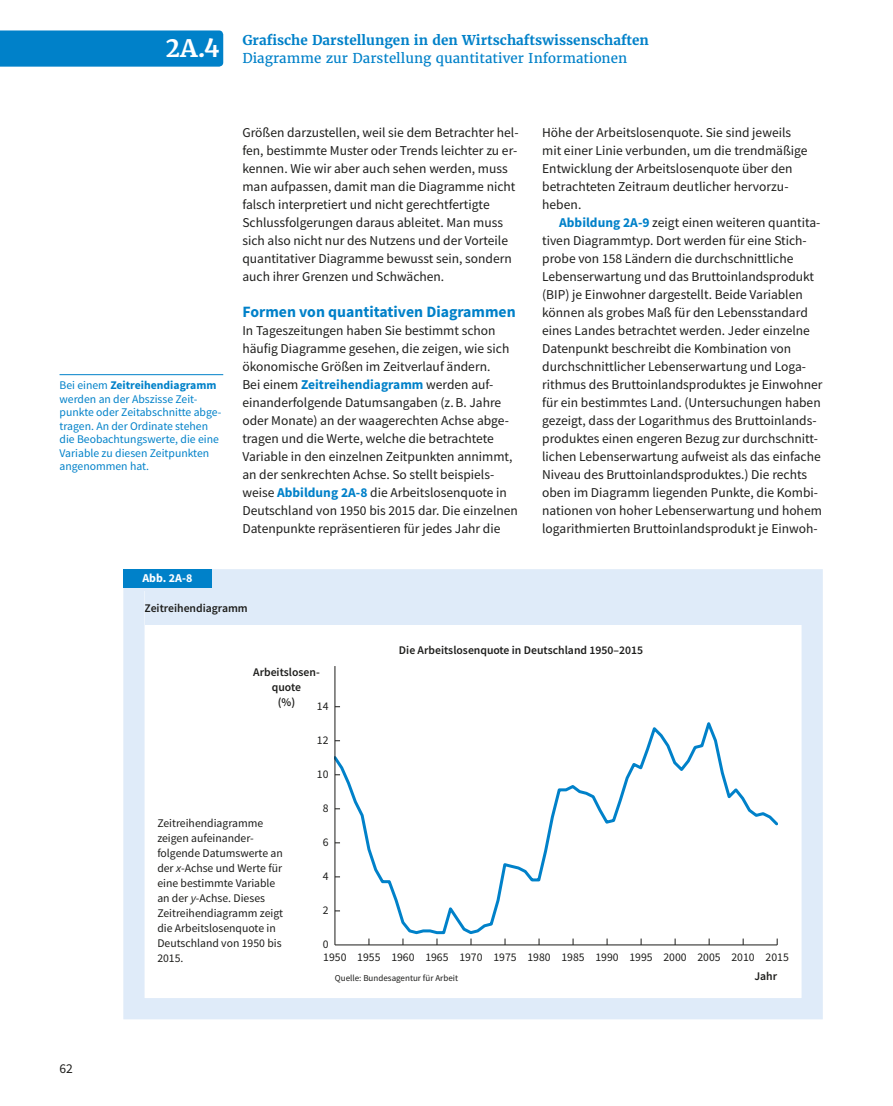
<style>
.page{position:relative;width:893px;height:1106px;background:#fff}
.page>*{position:absolute;margin:0;border:0;box-sizing:border-box;transform-origin:0 0}
.t1{font:700 24px "Haufe Merriweather";color:#fff}
.t2{font:700 15.75px "Source Sans Pro";color:#0081c9}
.t3{font:13.5px/18px "Source Sans Pro";color:#1d1d1b}
.t4{font:700 13.5px "Haufe Merriweather";color:#0081c9}
.t5{font:13.5px "Haufe Merriweather";color:#0081c9}
.t6{font:700 12px "Source Sans Pro";color:#fff}
.t7{font:11.7px/15px "Source Sans Pro";color:#1d1d1b}
.t8{font:11.7px/13.5px "Source Sans Pro";color:#0081c9}
.t9{font:600 11.7px/15px "Source Sans Pro";color:#1d1d1b;text-align:center}
.t10{font:9px "Source Sans Pro";color:#1d1d1b}
.s1{font-weight:700}
.s2{font-weight:700;color:#0081c9}
.s3{font-style:italic}
</style>
<div class="page">
<div style="left:0;top:30px;width:223px;height:37px;background:#0081c9"></div>
<hr style="left:60px;top:374px;width:163px;height:1px;background:#0081c9">
<div style="left:145px;top:588px;width:656px;height:37px;background:#dfebf9"></div>
<div style="left:123px;top:569px;width:700px;height:450px;border:21px solid #dfebf9"></div>
<div style="left:123px;top:569px;width:89px;height:18px;background:#0081c9"></div>
<svg style="left:336px;top:722px;width:441px;height:213px"></svg>
<hr style="left:335px;top:666px;width:1px;height:279px;background:#1d1d1b">
<hr style="left:335px;top:944px;width:442px;height:1px;background:#1d1d1b">
<h1 class="t1" style="left:165px;top:33px;width:56px">2A.4</h1>
<p class="t4" style="left:242px;top:32px;width:408px">Grafische Darstellungen in den Wirtschaftswissenschaften</p>
<p class="t5" style="left:242px;top:50px;width:386px">Diagramme zur Darstellung quantitativer Informationen</p>
<p class="t8" style="left:60px;top:378px;width:163px">Bei einem <span class="s1">Zeitreihendiagramm </span>werden an der Abszisse Zeit&shy;punkte oder Zeitabschnitte abge&shy;tragen. An der Ordinate stehen die Beobachtungswerte, die eine<br>Variable zu diesen Zeitpunkten angenommen hat.</p>
<p class="t6" style="left:142px;top:570px;width:52px">Abb. 2A-8</p>
<p class="t3" style="left:242px;top:123px;width:278px">Größen darzustellen, weil sie dem Betrachter hel&shy;fen, bestimmte Muster oder Trends leichter zu er&shy;kennen. Wie wir aber auch sehen werden, muss man aufpassen, damit man die Diagramme nicht falsch interpretiert und nicht gerechtfertigte Schlussfolgerungen daraus ableitet. Man muss sich also nicht nur des Nutzens und der Vorteile quantitativer Diagramme bewusst sein, sondern auch ihrer Grenzen und Schwächen.</p>
<p class="t2" style="left:242px;top:301px;width:275px">Formen von quantitativen Diagrammen</p>
<p class="t3" style="left:242px;top:321px;width:277px">In Tageszeitungen haben Sie bestimmt schon häufig Diagramme gesehen, die zeigen, wie sich ökonomische Größen im Zeitverlauf ändern.<br>Bei einem <span class="s2">Zeitreihendiagramm</span> werden auf&shy;einanderfolgende Datumsangaben (z.B. Jahre oder Monate) an der waagerechten Achse abge&shy;tragen und die Werte, welche die betrachtete Variable in den einzelnen Zeitpunkten annimmt, an der senkrechten Achse. So stellt beispiels&shy;weise <span class="s2">Abbildung 2A-8</span> die Arbeitslosenquote in Deutschland von 1950 bis 2015 dar. Die einzelnen Datenpunkte repräsentieren für jedes Jahr die</p>
<p class="t3" style="left:542px;top:123px;width:267px">Höhe der Arbeitslosenquote. Sie sind jeweils mit einer Linie verbunden, um die trendmäßige Entwicklung der Arbeitslosenquote über den betrachteten Zeitraum deutlicher hervorzu&shy;heben.</p>
<p class="t3" style="left:542px;top:213px;width:282px;text-indent:17px"><span class="s2">Abbildung 2A-9</span> zeigt einen weiteren quantita&shy;tiven Diagrammtyp. Dort werden für eine Stich&shy;probe von 158 Ländern die durchschnittliche Lebenserwartung und das Bruttoinlandsprodukt (BIP) je Einwohner dargestellt. Beide Variablen können als grobes Maß für den Lebensstandard eines Landes betrachtet werden. Jeder einzelne Datenpunkt beschreibt die Kombination von durchschnittlicher Lebenserwartung und Loga&shy;rithmus des Bruttoinlandsproduktes je Einwohner für ein bestimmtes Land. (Untersuchungen haben gezeigt, dass der Logarithmus des Bruttoinlands&shy;produktes einen engeren Bezug zur durchschnitt&shy;lichen Lebenserwartung aufweist als das einfache Niveau des Bruttoinlandsproduktes.) Die rechts oben im Diagramm liegenden Punkte, die Kombi&shy;nationen von hoher Lebenserwartung und hohem logarithmierten Bruttoinlandsprodukt je Einwoh-</p>
<p class="t9" style="left:145px;top:600px;width:105px">Zeitreihendiagramm</p>
<p class="t9" style="left:253px;top:665px;width:68px">Arbeitslosen&shy;quote<br>(%)</p>
<p class="t7" style="left:317px;top:698px;width:13px">14</p>
<p class="t7" style="left:317px;top:732px;width:13px">12</p>
<p class="t7" style="left:317px;top:766px;width:13px">10</p>
<p class="t7" style="left:323px;top:800px;width:7px">8</p>
<p class="t9" style="left:399px;top:643px;width:246px">Die Arbeitslosenquote in Deutschland 1950–2015</p>
<p class="t7" style="left:157px;top:815px;width:127px">Zeitreihendiagramme zeigen aufeinander&shy;folgende Datumswerte an der <span class="s3">x</span>-Achse und Werte für eine bestimmte Variable an der <span class="s3">y</span>-Achse. Dieses<br>Zeitreihendiagramm zeigt die Arbeitslosenquote in<br>Deutschland von 1950 bis<br>2015.</p>
<p class="t7" style="left:323px;top:834px;width:7px">6</p>
<p class="t7" style="left:323px;top:868px;width:7px">4</p>
<p class="t7" style="left:323px;top:902px;width:7px">2</p>
<p class="t7" style="left:323px;top:936px;width:7px">0</p>
<p class="t7" style="left:323px;top:949px;width:433px">1950 1955 1960 1965 1970 1975 1980 1985 1990 1995 2000 2005 2010</p>
<p class="t7" style="left:765px;top:949px;width:25px">2015</p>
<p class="t3" style="left:60px;top:1059px;width:15px">62</p>
<p class="t10" style="left:335px;top:972px;width:125px">Quelle: Bundesagentur für Arbeit</p>
<p class="t9" style="left:754px;top:969px;width:24px">Jahr</p>
</div>
